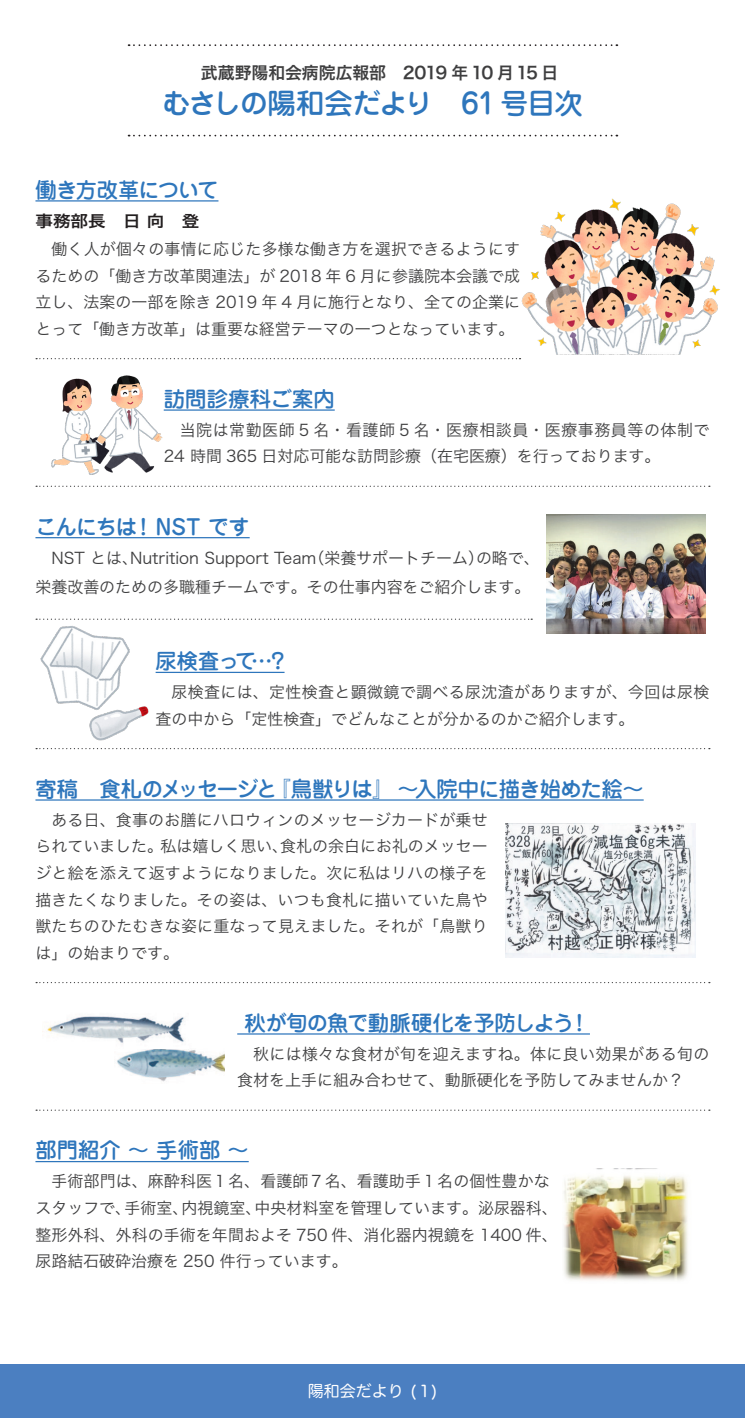
<style>
.page{position:relative;width:745px;height:1418px;background:#fff}
.page>*{position:absolute;margin:0;border:0;box-sizing:border-box;transform-origin:0 0}
.目次タイトル{font:500 28.38px "Jun 34 Pro";letter-spacing:-.04em;color:#2e76bc}
.目次ページ見出し{font:500 21.25px "Jun 34 Pro";letter-spacing:-.03em;color:#2e76bc}
.目次ページ見出し-2{font:500 21.25px "Jun 34 Pro";letter-spacing:-.05em;color:#2e76bc}
.目次ページ見出し-3{font:500 21.25px "Jun 34 Pro";letter-spacing:.01em;color:#2e76bc}
.目次タイトル広報部{font:16.88px "Hira Kaku Pro N W6";letter-spacing:-.005em;color:#3e3e3f}
.目次本文段落境界線{font:16px/26.6px "Hira Kaku Pro N W3";color:#3e3e3f;text-align:justify}
.本文{font:16px/26.6px "Hira Kaku Pro N W3";color:#3e3e3f}
.目次本文段落境界線-2{font:16px/26.6px "Hira Kaku Pro N W3";letter-spacing:.025em;color:#3e3e3f}
.目次本文段落境界線-3{font:16px/26.6px "Hira Kaku Pro N W3";letter-spacing:.02em;color:#3e3e3f}
.t1{font:16px "Hira Maru Pro N W4";color:#fff}
.目次見出し肩書き{font:16px "Hira Kaku Pro W6";color:#231f20;scale:1.1 1}
</style>
<div class="page">
<div style="left:0;top:1363px;width:744px;height:54px;background:#4b7fc1"></div>
<svg style="left:128px;top:44px;width:489px;height:2px"></svg>
<svg style="left:128px;top:135px;width:489px;height:1px"></svg>
<hr style="left:35px;top:200px;width:183px;height:1px;background:#2e76bc">
<svg style="left:36px;top:358px;width:484px;height:1px"></svg>
<hr style="left:164px;top:409px;width:170px;height:1px;background:#2e76bc">
<svg style="left:36px;top:485px;width:673px;height:2px"></svg>
<hr style="left:35px;top:537px;width:214px;height:1px;background:#2e76bc">
<svg style="left:36px;top:618px;width:496px;height:2px"></svg>
<hr style="left:155px;top:671px;width:129px;height:2px;background:#2e76bc">
<svg style="left:36px;top:748px;width:673px;height:1px"></svg>
<hr style="left:35px;top:799px;width:608px;height:1px;background:#2e76bc">
<svg style="left:36px;top:982px;width:673px;height:1px"></svg>
<hr style="left:237px;top:1033px;width:352px;height:1px;background:#2e76bc">
<svg style="left:36px;top:1109px;width:673px;height:1px"></svg>
<hr style="left:35px;top:1160px;width:213px;height:2px;background:#2e76bc">
<img style="left:51px;top:375px;width:113px;height:100px">
<img style="left:40px;top:626px;width:109px;height:115px">
<img style="left:546px;top:514px;width:159px;height:120px">
<img style="left:117px;top:1049px;width:108px;height:33px">
<img style="left:564px;top:1168px;width:124px;height:113px">
<img style="left:520px;top:198px;width:200px;height:162px">
<img style="left:505px;top:823px;width:190px;height:134px">
<img style="left:42px;top:1016px;width:142px;height:27px">
<p class="目次タイトル広報部" style="left:201px;top:57px;width:359px">武蔵野陽和会病院広報部　2019 年 10 月15 日</p>
<p class="目次タイトル" style="left:162px;top:80px;width:422px">むさしの陽和会だより　61 号目次</p>
<p class="目次ページ見出し-2" style="left:35px;top:173px;width:184px">働き方改革について</p>
<p class="目次見出し肩書き" style="left:35px;top:206px;width:150px">事務部長 日 向　登</p>
<p class="目次本文段落境界線" style="left:35px;top:235px;width:486px;text-indent:16px">働く人が個々の事情に応じた多様な働き方を選択できるようにするための「働き方改革関連法」が 2018 年 6 月に参議院本会議で成立し、法案の一部を除き 2019 年 4 月に施行となり、全ての企業にとって「働き方改革」は重要な経営テーマの一つとなっています。</p>
<p class="目次ページ見出し-3" style="left:164px;top:382px;width:172px">訪問診療科ご案内</p>
<p class="目次本文段落境界線" style="left:164px;top:415px;width:547px;text-indent:16px">当院は常勤医師 5 名・看護師 5 名・医療相談員・医療事務員等の体制で<br>24 時間 365 日対応可能な訪問診療（在宅医療）を行っております。</p>
<p class="目次ページ見出し" style="left:35px;top:509px;width:215px">こんにちは！NST です</p>
<p class="目次本文段落境界線" style="left:35px;top:541px;width:505px;line-height:29.2px;text-indent:16px">NST とは、Nutrition Support Team（栄養サポートチーム）の略で、栄養改善のための多職種チームです。その仕事内容をご紹介します。</p>
<p class="目次ページ見出し" style="left:155px;top:644px;width:130px">尿検査って…?</p>
<p class="目次本文段落境界線-2" style="left:155px;top:677px;width:555px;text-indent:16px">尿検査には、定性検査と顕微鏡で調べる尿沈渣がありますが、今回は尿検査の中から「定性検査」でどんなことが分かるのかご紹介します。</p>
<p class="目次ページ見出し" style="left:35px;top:772px;width:609px">寄稿　食札のメッセージと『鳥獣りは』 〜入院中に描き始めた絵〜</p>
<p class="目次本文段落境界線" style="left:35px;top:805px;width:453px;text-indent:16px">ある日、食事のお膳にハロウィンのメッセージカードが乗せられていました。私は嬉しく思い、食札の余白にお礼のメッセージと絵を添えて返すようになりました。次に私はリハの様子を描きたくなりました。その姿は、いつも食札に描いていた鳥や獣たちのひたむきな姿に重なって見えました。それが「鳥獣りは」の始まりです。</p>
<p class="目次ページ見出し" style="left:244px;top:1005px;width:347px">秋が旬の魚で動脈硬化を予防しよう！</p>
<p class="目次本文段落境界線-3" style="left:237px;top:1039px;width:473px;text-indent:16px">秋には様々な食材が旬を迎えますね。体に良い効果がある旬の食材を上手に組み合わせて、動脈硬化を予防してみませんか？</p>
<p class="目次ページ見出し" style="left:35px;top:1133px;width:214px">部門紹介 〜 手術部 〜</p>
<p class="本文" style="left:35px;top:1166px;width:523px;text-indent:16px">手術部門は、麻酔科医１名、看護師７名、看護助手１名の個性豊かなスタッフで、手術室、内視鏡室、中央材料室を管理しています。泌尿器科、整形外科、外科の手術を年間およそ 750 件、消化器内視鏡を 1400 件、尿路結石破砕治療を 250 件行っています。</p>
<p class="t1" style="left:308px;top:1376px;width:131px">陽和会だより ( 1)</p>
</div>
